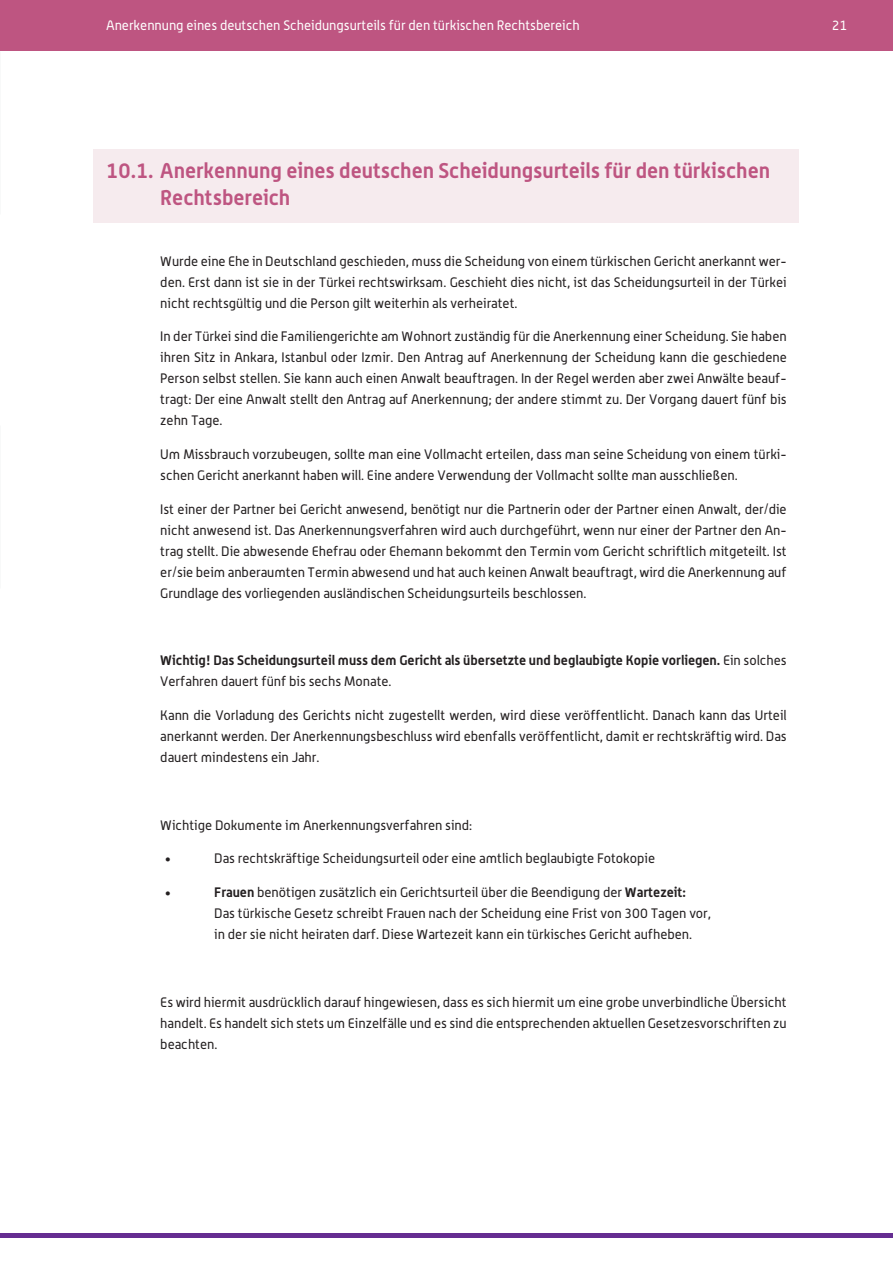
<style>
.page{position:relative;width:893px;height:1263px;background:#fff}
.page>*{position:absolute;margin:0;border:0;box-sizing:border-box;transform-origin:0 0}
.Subhead{font:700 21px/27px "Alwyn OT";color:#be5581}
.t1{font:13.5px/21px "Alwyn OT";color:#231f20;text-align:justify}
.t2{font:700 13.5px/21px "Alwyn OT";color:#231f20}
.t3{font:13.5px "Alwyn OT";color:#fff}
.s1{font-weight:400}
.s2{font-weight:700}
</style>
<div class="page">
<hr style="left:0;top:1233px;width:893px;height:4px;background:#652d91">
<div style="left:0;top:0;width:893px;height:51px;background:#be5581"></div>
<div style="left:94px;top:149px;width:705px;height:73px;background:#f6ebee"></div>
<p class="t3" style="left:106px;top:17px;width:475px">Anerkennung eines deutschen Scheidungsurteils für den türkischen Rechtsbereich</p>
<p class="t3" style="left:832px;top:17px;width:17px">21</p>
<p class="Subhead" style="left:160px;top:156px;width:611px;text-indent:-54px">10.1. Anerkennung eines deutschen Scheidungsurteils für den türkischen<br>Rechtsbereich</p>
<p class="t1" style="left:160px;top:250px;width:628px">Wurde eine Ehe in Deutschland geschieden, muss die Scheidung von einem türkischen Gericht anerkannt wer&shy;den. Erst dann ist sie in der Türkei rechtswirksam. Geschieht dies nicht, ist das Scheidungsurteil in der Türkei nicht rechtsgültig und die Person gilt weiterhin als verheiratet.</p>
<p class="t1" style="left:160px;top:326px;width:628px">In der Türkei sind die Familiengerichte am Wohnort zuständig für die Anerkennung einer Scheidung. Sie haben ihren Sitz in Ankara, Istanbul oder Izmir. Den Antrag auf Anerkennung der Scheidung kann die geschiedene Person selbst stellen. Sie kann auch einen Anwalt beauftragen. In der Regel werden aber zwei Anwälte beauf&shy;tragt: Der eine Anwalt stellt den Antrag auf Anerkennung; der andere stimmt zu. Der Vorgang dauert fünf bis zehn Tage.</p>
<p class="t1" style="left:160px;top:444px;width:628px">Um Missbrauch vorzubeugen, sollte man eine Vollmacht erteilen, dass man seine Scheidung von einem türki&shy;schen Gericht anerkannt haben will. Eine andere Verwendung der Vollmacht sollte man ausschließen.</p>
<p class="t1" style="left:160px;top:498px;width:628px">Ist einer der Partner bei Gericht anwesend, benötigt nur die Partnerin oder der Partner einen Anwalt, der/die nicht anwesend ist. Das Anerkennungsverfahren wird auch durchgeführt, wenn nur einer der Partner den An&shy;trag stellt. Die abwesende Ehefrau oder Ehemann bekommt den Termin vom Gericht schriftlich mitgeteilt. Ist er/sie beim anberaumten Termin abwesend und hat auch keinen Anwalt beauftragt, wird die Anerkennung auf Grundlage des vorliegenden ausländischen Scheidungsurteils beschlossen.</p>
<p class="t2" style="left:160px;top:650px;width:628px">Wichtig! Das Scheidungsurteil muss dem Gericht als übersetzte und beglaubigte Kopie vorliegen. <span class="s1">Ein solches<br>Verfahren dauert fünf bis sechs Monate.</span></p>
<p class="t1" style="left:160px;top:705px;width:628px">Kann die Vorladung des Gerichts nicht zugestellt werden, wird diese veröffentlicht. Danach kann das Urteil anerkannt werden. Der Anerkennungsbeschluss wird ebenfalls veröffentlicht, damit er rechtskräftig wird. Das dauert mindestens ein Jahr.</p>
<p class="t1" style="left:160px;top:814px;width:313px">Wichtige Dokumente im Anerkennungsverfahren sind:</p>
<p class="t1" style="left:164px;top:848px;width:8px">•</p>
<p class="t1" style="left:214px;top:848px;width:442px">Das rechtskräftige Scheidungsurteil oder eine amtlich beglaubigte Fotokopie</p>
<p class="t1" style="left:164px;top:882px;width:8px">•</p>
<p class="t1" style="left:214px;top:882px;width:498px;text-align:left"><span class="s2">Frauen</span> benötigen zusätzlich ein Gerichtsurteil über die Beendigung der <span class="s2">Wartezeit:<br></span>Das türkische Gesetz schreibt Frauen nach der Scheidung eine Frist von 300 Tagen vor, in der sie nicht heiraten darf. Diese Wartezeit kann ein türkisches Gericht aufheben.</p>
<p class="t1" style="left:160px;top:991px;width:628px">Es wird hiermit ausdrücklich darauf hingewiesen, dass es sich hiermit um eine grobe unverbindliche Übersicht handelt. Es handelt sich stets um Einzelfälle und es sind die entsprechenden aktuellen Gesetzesvorschriften zu beachten.</p>
</div>
